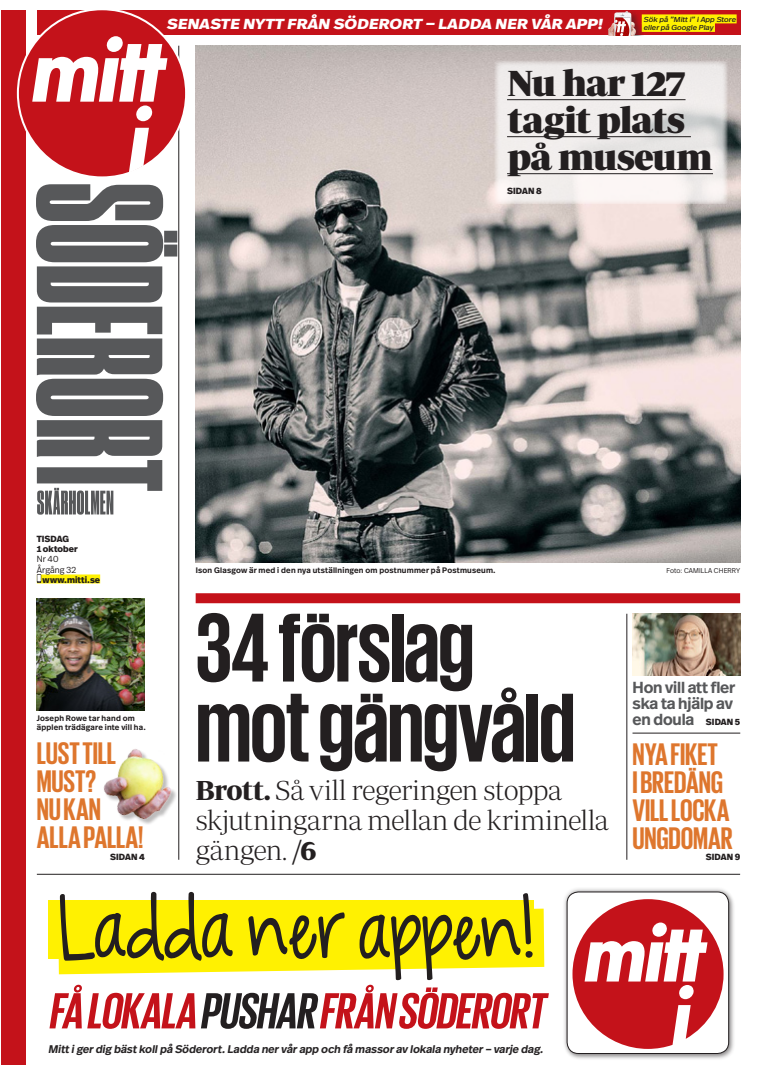
<style>
.page{position:relative;width:777px;height:1075px;background:#fff}
.page>*{position:absolute;margin:0;border:0;box-sizing:border-box;transform-origin:0 0}
.t1{font:700 100px/80px "Giorgio Sans";letter-spacing:-.015em;color:#231f20}
.t2{font:italic 700 51.9px "Giorgio Sans";color:#c4121a}
.t3{font:37px/37px "Periodico Display";letter-spacing:-.04em;color:#231f20}
.t4{font:700 31.9px/27.9px "Giorgio Sans";letter-spacing:-.005em;color:#de762d}
.t5{font:28px/30px "Periodico Display Xt Lg";letter-spacing:-.025em;color:#231f20}
.t6{font:600 16px/16px "Real Head OT";letter-spacing:-.01em;color:#57585a}
.t7{font:italic 800 14.5px "Real Head OT";letter-spacing:.075em;color:#fff;scale:1.11 1}
.t8{font:italic 600 11.1px "Real Head OT";color:#262324}
.t9{font:800 8.9px/10.3px "Real Head OT";letter-spacing:.005em;color:#231f20}
.t10{font:300 8.9px/10.3px "Real Head OT";letter-spacing:.005em;color:#231f20}
.t11{font:600 8px/9px "Real Head OT";letter-spacing:.025em;color:#231f20}
.t12{font:italic 7.2px/8.5px "Real Head OT";color:#231f20;scale:1.11 1}
.t13{font:300 7px "Real Head OT";letter-spacing:.015em;color:#231f20}
.s1{font-family:"Periodico Display";font-weight:700}
.s2{font-weight:800;font-size:8.9px;color:#231f20}
.s3{color:#231f20}
</style>
<div class="page">
<div style="left:1px;top:10px;width:25px;height:1055px;background:#c4121a"></div>
<hr style="left:179px;top:46px;width:1px;height:814px;background:#231f20">
<div style="left:37px;top:10px;width:703px;height:25px;background:#c4121a"></div>
<svg style="left:16px;top:10px;width:170px;height:169px"></svg>
<hr style="left:37px;top:874px;width:703px;height:1px;background:#231f20">
<div style="left:37px;top:574px;width:63px;height:9px;background:#fff101"></div>
<svg style="left:37px;top:574px;width:4px;height:9px"></svg>
<svg style="left:36px;top:184px;width:141px;height:307px;fill:#57585a"></svg>
<svg style="left:37px;top:488px;width:76px;height:27px"></svg>
<div style="left:642px;top:14px;width:94px;height:9px;background:#fff101"></div>
<div style="left:642px;top:23px;width:73px;height:9px;background:#fff101"></div>
<div style="left:607px;top:10px;width:36px;height:25px;background:#231f20;opacity:.5"></div>
<img style="left:607px;top:10px;width:29px;height:25px">
<hr style="left:632px;top:733px;width:108px;height:1px;background:#231f20">
<hr style="left:626px;top:614px;width:1px;height:246px;background:#231f20">
<div style="left:196px;top:593px;width:544px;height:10px;background:#c4121a"></div>
<img style="left:196px;top:46px;width:544px;height:516px">
<svg style="left:494px;top:60px;width:234px;height:144px;fill:#f0edec"></svg>
<hr style="left:507px;top:99px;width:178px;height:1px;background:#231f20">
<hr style="left:507px;top:136px;width:184px;height:1px;background:#231f20">
<hr style="left:507px;top:173px;width:206px;height:1px;background:#231f20">
<img style="left:37px;top:598px;width:108px;height:112px">
<img style="left:103px;top:732px;width:77px;height:112px">
<img style="left:632px;top:614px;width:108px;height:61px">
<div style="left:562px;top:887px;width:172px;height:172px;background:#231f20;opacity:.4"></div>
<div style="left:567px;top:892px;width:161px;height:161px;background:#fff;border-radius:11px"></div>
<div style="left:567px;top:892px;width:162px;height:162px;border:1px solid #231f20;border-radius:11px"></div>
<svg style="left:572px;top:899px;width:151px;height:150px"></svg>
<div style="left:48px;top:900px;width:485px;height:58px;background:#fff101"></div>
<svg style="left:58px;top:909px;width:486px;height:65px"></svg>
<svg style="left:60px;top:892px;width:472px;height:88px"></svg>
<h3 class="t7" style="left:166px;top:15px;width:40px">SENAST</h3>
<h3 class="t7" style="left:230px;top:15px;width:208px">E NYTT FRÅN SÖD ERORT – LADDA</h3>
<h3 class="t7" style="left:495px;top:15px;width:101px">NER VÅR APP!</h3>
<p class="t12" style="left:643px;top:15px;width:86px">Sök på ”Mitt i” iApp Store eller på Google Play</p>
<h3 class="t3" style="left:507px;top:64px;width:207px">Nu har 127 tagit plats på museum</h3>
<p class="t9" style="left:507px;top:186px;width:36px">SIDAN 8</p>
<p class="t9" style="left:37px;top:534px;width:42px">TISDAG<br>1 oktober</p>
<p class="t9" style="left:43px;top:575px;width:59px">www.mitti.se</p>
<p class="t10" style="left:37px;top:554px;width:41px">NR 40<br>ÅRGÅNG 32</p>
<p class="t11" style="left:37px;top:713px;width:110px">Joseph Rowe tar hand om äpplen trädägare inte vill ha.</p>
<h3 class="t4" style="left:37px;top:739px;width:108px">LUST TILL<br>MUST?<br>NU KAN<br>ALLA PALLA!</h3>
<p class="t9" style="left:110px;top:852px;width:7px">sida</p>
<p class="t9" style="left:131px;top:852px;width:15px">n 4</p>
<p class="t11" style="left:196px;top:565px;width:301px">Ison Glasgow är med i den nya utställningen om postnummer på Postmuseum.</p>
<p class="t13" style="left:666px;top:566px;width:75px">FOTO: CAMILLA CHERRY</p>
<h1 class="t1" style="left:196px;top:605px;width:381px">34 FÖRSLAG<br>MOT GÄNGVÅLD</h1>
<h3 class="t5" style="left:195px;top:775px;width:415px"><span class="s1">Brott.</span> Så vill regeringen stoppa skjutningarna mellan de kriminella gängen. <span class="s1">/6</span></h3>
<h3 class="t6" style="left:632px;top:680px;width:109px">Hon vill att fler ska ta hjälp av en doula <span class="s2">SIDAN 5</span></h3>
<h3 class="t4" style="left:632px;top:739px;width:102px">NYA FIKET<br>I BREDÄNG<br>VILL LOCKA<br>UNGDOMAR</h3>
<p class="t9" style="left:705px;top:852px;width:7px">sida</p>
<p class="t9" style="left:726px;top:852px;width:15px">n 9</p>
<h2 class="t2" style="left:48px;top:985px;width:505px">FÅ LOKALA <span class="s3">PUSHAR</span> FRÅN SÖDERORT</h2>
<h3 class="t8" style="left:48px;top:1042px;width:499px">Mittigerdig bästkollpå Söderort.Ladda nervårapp och få massorav lokala nyheter– varje dag.</h3>
</div>
